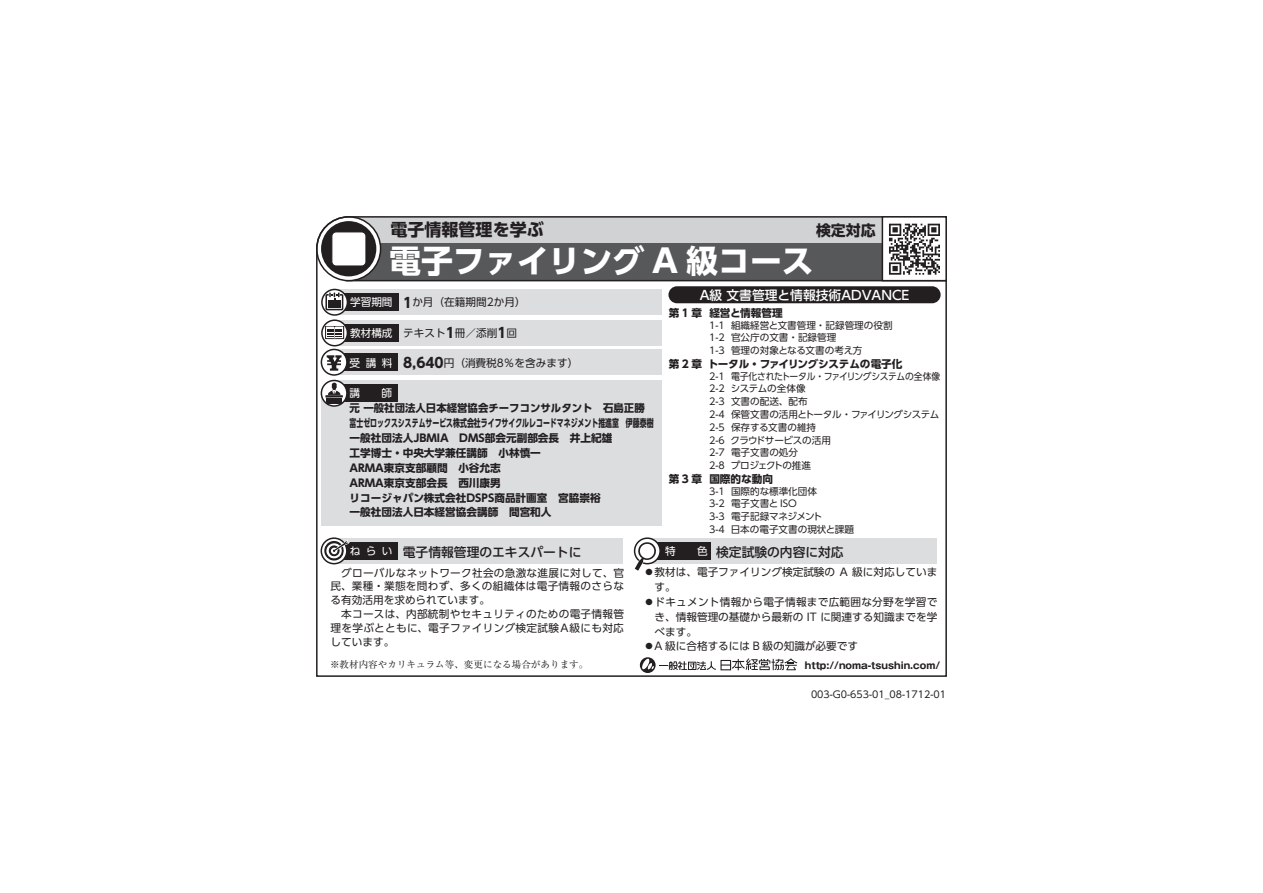
<style>
.page{position:relative;width:1263px;height:893px;background:#fff}
.page>*{position:absolute;margin:0;border:0;box-sizing:border-box;transform-origin:0 0}
.t1{font:700 31.95px "UD Shin Go Pro";color:#fff}
.t2{font:700 16.95px "UD Shin Go Pro";color:#231f20}
.t3{font:700 14.85px "UD Shin Go Pro";color:#231f20}
.t4{font:500 12.75px "UD Shin Go Pro";color:#231f20}
.t5{font:500 12.75px "UD Shin Go Pro";color:#fff}
.t6{font:700 10.65px/14.9px "UD Shin Go Pro";color:#231f20}
.t7{font:10.65px/13.8px "UD Shin Go Pro";letter-spacing:.025em;color:#231f20}
.t8{font:10.65px/14.9px "UD Shin Go Pro";color:#231f20}
.t9{font:700 10.65px "UD Shin Go Pro";letter-spacing:-.025em;color:#231f20}
.t10{font:10.65px "UD Shin Go Pro";color:#fff}
.t11{font:9.6px/12.8px "UD Shin Go Pro";color:#231f20}
.t12{font:9.6px/12.8px "UD Shin Go Pro";letter-spacing:-.025em;color:#231f20}
.t13{font:9.6px "Ryumin Pr 6";color:#231f20}
.t14{font:700 9.6px "Gothic MB101 Pro";color:#231f20}
.s1{color:#fff}
.s2{font-weight:700;font-size:13.8px}
.s3{font-weight:400;font-size:10.65px;color:#fff}
</style>
<div class="page">
<svg style="left:316px;top:216px;width:631px;height:461px"></svg>
<div style="left:321px;top:221px;width:55px;height:55px;background:#231f20;border-radius:50%"></div>
<div style="left:639px;top:656px;width:17px;height:18px;border:2px solid #fff;border-radius:50%"></div>
<svg style="left:640px;top:657px;width:16px;height:16px"></svg>
<svg style="left:642px;top:658px;width:155px;height:12px"></svg>
<div style="left:332px;top:232px;width:34px;height:34px;background:#fff;border-radius:4px"></div>
<div style="left:332px;top:232px;width:34px;height:34px;border:1px solid #231f20;border-radius:4px"></div>
<div style="left:882px;top:216px;width:65px;height:65px;background:#fff;border:2px solid #231f20"></div>
<div style="left:335px;top:289px;width:327px;height:26px;background:#dcdddf"></div>
<div style="left:335px;top:294px;width:63px;height:17px;background:#231f20"></div>
<svg style="left:322px;top:289px;width:25px;height:26px"></svg>
<div style="left:321px;top:289px;width:27px;height:27px;border:2px solid #231f20;border-radius:50%"></div>
<svg style="left:325px;top:292px;width:18px;height:18px"></svg>
<div style="left:334px;top:349px;width:328px;height:26px;background:#dcdddf"></div>
<div style="left:334px;top:354px;width:64px;height:17px;background:#231f20"></div>
<svg style="left:321px;top:349px;width:26px;height:26px"></svg>
<div style="left:321px;top:349px;width:27px;height:27px;border:2px solid #231f20;border-radius:50%"></div>
<svg style="left:327px;top:355px;width:15px;height:16px"></svg>
<div style="left:335px;top:320px;width:327px;height:26px;background:#dcdddf"></div>
<div style="left:335px;top:324px;width:63px;height:17px;background:#231f20"></div>
<svg style="left:322px;top:320px;width:25px;height:26px"></svg>
<div style="left:321px;top:319px;width:27px;height:27px;border:2px solid #231f20;border-radius:50%"></div>
<svg style="left:325px;top:326px;width:19px;height:13px"></svg>
<div style="left:334px;top:538px;width:289px;height:26px;background:#dcdddf"></div>
<div style="left:334px;top:542px;width:64px;height:17px;background:#231f20"></div>
<div style="left:321px;top:538px;width:26px;height:26px;background:#2d292a;border-radius:50%"></div>
<div style="left:321px;top:537px;width:27px;height:27px;border:2px solid #231f20;border-radius:50%"></div>
<svg style="left:323px;top:540px;width:26px;height:21px"></svg>
<div style="left:668px;top:286px;width:273px;height:17px;background:#231f20;border-radius:9px"></div>
<div style="left:647px;top:538px;width:289px;height:26px;background:#dcdddf"></div>
<div style="left:647px;top:542px;width:64px;height:17px;background:#231f20"></div>
<svg style="left:635px;top:538px;width:25px;height:26px"></svg>
<div style="left:634px;top:537px;width:27px;height:27px;border:2px solid #231f20;border-radius:50%"></div>
<svg style="left:634px;top:541px;width:23px;height:31px"></svg>
<div style="left:334px;top:380px;width:328px;height:26px;background:#dcdddf"></div>
<div style="left:321px;top:394px;width:341px;height:131px;background:#dcdddf"></div>
<div style="left:334px;top:385px;width:64px;height:17px;background:#231f20"></div>
<svg style="left:321px;top:380px;width:26px;height:26px"></svg>
<div style="left:321px;top:380px;width:27px;height:27px;border:2px solid #231f20;border-radius:50%"></div>
<svg style="left:328px;top:382px;width:12px;height:13px"></svg>
<hr style="left:325px;top:395px;width:18px;height:3px;background:#231f20">
<div style="left:326px;top:398px;width:16px;height:6px;background:#231f20"></div>
<svg style="left:889px;top:224px;width:51px;height:51px"></svg>
<h2 class="t2" style="left:391px;top:216px;width:155px">電子情報管理を学ぶ</h2>
<h1 class="t1" style="left:389px;top:235px;width:426px">電子ファイリング A 級コース</h1>
<p class="t8" style="left:350px;top:295px;width:177px"><span class="s1">学習期間</span> <span class="s2">1</span>か月（在籍期間2か月）</p>
<h3 class="t3" style="left:816px;top:218px;width:61px">検定対応</h3>
<p class="t5" style="left:700px;top:285px;width:211px">A級 文書管理と情報技術ADVANCE</p>
<p class="t6" style="left:669px;top:305px;width:116px">第 1 章 経営と情報管理</p>
<p class="t11" style="left:709px;top:318px;width:185px">1-1 組織経営と文書管理・記録管理の役割<br>1-2 官公庁の文書・記録管理<br>1-3 管理の対象となる文書の考え方</p>
<p class="t9" style="left:669px;top:355px;width:235px">第 2 章 トータル・ファイリングシステムの電子化</p>
<p class="t12" style="left:709px;top:369px;width:233px">2-1 電子化されたトータル・ファイリングシステムの全体像<br>2-2 システムの全体像<br>2-3 文書の配送、配布<br>2-4 保管文書の活用とトータル・ファイリングシステム<br>2-5 保存する文書の維持<br>2-6 クラウドサービスの活用<br>2-7 電子文書の処分<br>2-8 プロジェクトの推進</p>
<p class="t6" style="left:669px;top:471px;width:106px">第 3 章 国際的な動向</p>
<p class="t11" style="left:709px;top:484px;width:146px">3-1 国際的な標準化団体<br>3-2 電子文書と ISO<br>3-3 電子記録マネジメント<br>3-4 日本の電子文書の現状と課題</p>
<p class="t8" style="left:350px;top:325px;width:179px"><span class="s1">教材構成</span> テキスト<span class="s2">1</span>冊／添削<span class="s2">1</span>回　</p>
<p class="t8" style="left:350px;top:355px;width:230px"><span class="s1">受講料</span> <span class="s2">8,640</span>円（消費税8％を含みます）</p>
<p class="t10" style="left:350px;top:385px;width:44px">講　　師</p>
<p class="t6" style="left:350px;top:400px;width:306px">元 一般社団法人日本経営協会チーフコンサルタント　石島正勝富士ゼロックスシステムサービス株式会社ライフサイクルレコードマネジメント推進室　伊藤泰樹一般社団法人JBMIA　DMS部会元副部会長　井上紀雄<br>工学博士・中央大学兼任講師　小林慎一<br>ARMA東京支部顧問　小谷允志<br>ARMA東京支部会長　西川康男<br>リコージャパン株式会社DSPS商品計画室　宮脇崇裕<br>一般社団法人日本経営協会講師　間宮和人</p>
<p class="t4" style="left:350px;top:542px;width:233px"><sup>ねらい　</sup>電子情報管理のエキスパートに</p>
<p class="t7" style="left:331px;top:565px;width:295px">　グローバルなネットワーク社会の急激な進展に対して、官民、業種・業態を問わず、多くの組織体は電子情報のさらなる有効活用を求められています。<br>　本コースは、内部統制やセキュリティのための電子情報管理を学ぶとともに、電子ファイリング検定試験Ａ級にも対応しています。</p>
<p class="t13" style="left:330px;top:657px;width:260px">※教材内容やカリキュラム等、変更になる場合があります。</p>
<p class="t4" style="left:665px;top:541px;width:180px"><span class="s3">特　　色　</span>検定試験の内容に対応</p>
<p class="t8" style="left:654px;top:564px;width:284px;text-indent:-11px">●教材は、電子ファイリング検定試験の A 級に対応しています。</p>
<p class="t7" style="left:654px;top:594px;width:284px;line-height:14.9px;text-align:justify;text-indent:-11px">●ドキュメント情報から電子情報まで広範囲な分野を学習でき、情報管理の基礎から最新の IT に関連する知識までを学べます。</p>
<p class="t8" style="left:644px;top:639px;width:216px">●A 級に合格するには B 級の知識が必要です</p>
<p class="t14" style="left:805px;top:657px;width:137px">http://noma-tsushin.com/</p>
<p class="t11" style="left:811px;top:688px;width:137px">003-G0-653-01_08-1712-01</p>
</div>
